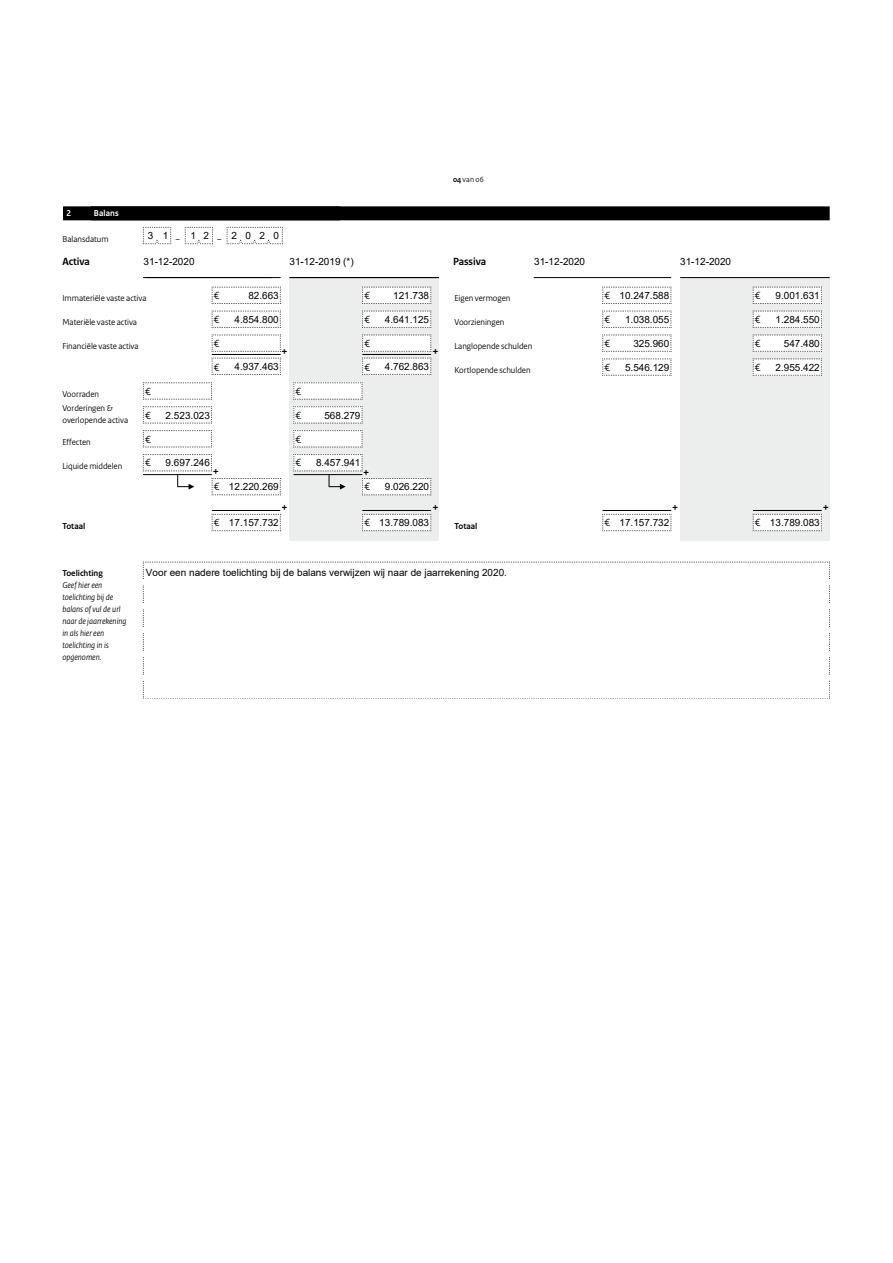
<style>
.page{position:relative;width:893px;height:1263px;background:#fff}
.page>*{position:absolute;margin:0;border:0;box-sizing:border-box;transform-origin:0 0}
.t1{font:700 12px "Rijksoverheid Sans Heading";color:#000}
.t2{font:10.95px/23.9px "Rijksoverheid Sans Heading";color:#000;text-align:justify}
.t3{font:700 10.95px "Rijksoverheid Sans Heading";color:#000}
.t4{font:9.9px "Arial";color:#000}
.t5{font:9px/14.4px "Rijksoverheid Sans Heading";color:#000}
.t6{font:italic 9px/12px "Rijksoverheid Sans Heading";color:#000}
.t7{font:700 9px "Rijksoverheid Sans Heading";color:#000}
.t8{font:700 9px "Rijksoverheid Sans Heading";letter-spacing:.01em;color:#fff}
.t9{font:7.95px "Rijksoverheid Sans Heading";color:#000}
.s1{font-weight:700}
</style>
<div class="page">
<div style="left:290px;top:277px;width:149px;height:263px;background:#eceded"></div>
<hr style="left:143px;top:277px;width:138px;height:1px;background:#000">
<div style="left:680px;top:277px;width:150px;height:263px;background:#eceded"></div>
<hr style="left:680px;top:277px;width:150px;height:1px;background:#000">
<hr style="left:534px;top:277px;width:137px;height:1px;background:#000">
<svg style="left:143px;top:227px;width:28px;height:17px"></svg>
<svg style="left:185px;top:227px;width:28px;height:17px"></svg>
<svg style="left:226px;top:227px;width:57px;height:17px"></svg>
<svg style="left:602px;top:310px;width:70px;height:18px"></svg>
<svg style="left:753px;top:310px;width:69px;height:18px"></svg>
<svg style="left:602px;top:287px;width:70px;height:17px"></svg>
<svg style="left:753px;top:287px;width:69px;height:17px"></svg>
<svg style="left:602px;top:334px;width:70px;height:18px"></svg>
<svg style="left:753px;top:334px;width:69px;height:18px"></svg>
<svg style="left:602px;top:358px;width:70px;height:18px"></svg>
<svg style="left:753px;top:358px;width:69px;height:18px"></svg>
<svg style="left:602px;top:514px;width:70px;height:17px"></svg>
<svg style="left:753px;top:514px;width:69px;height:17px"></svg>
<svg style="left:212px;top:287px;width:69px;height:17px"></svg>
<svg style="left:212px;top:310px;width:69px;height:18px"></svg>
<svg style="left:143px;top:406px;width:69px;height:18px"></svg>
<svg style="left:143px;top:430px;width:69px;height:18px"></svg>
<svg style="left:143px;top:382px;width:69px;height:18px"></svg>
<svg style="left:212px;top:334px;width:69px;height:41px"></svg>
<svg style="left:212px;top:514px;width:69px;height:17px"></svg>
<svg style="left:362px;top:287px;width:69px;height:17px"></svg>
<svg style="left:362px;top:310px;width:69px;height:18px"></svg>
<svg style="left:293px;top:406px;width:70px;height:18px"></svg>
<svg style="left:293px;top:430px;width:70px;height:18px"></svg>
<svg style="left:293px;top:382px;width:70px;height:18px"></svg>
<svg style="left:362px;top:334px;width:69px;height:41px"></svg>
<svg style="left:362px;top:514px;width:69px;height:17px"></svg>
<svg style="left:143px;top:561px;width:687px;height:18px"></svg>
<svg style="left:143px;top:681px;width:687px;height:18px"></svg>
<div style="left:91px;top:206px;width:739px;height:14px;background:#000"></div>
<div style="left:63px;top:206px;width:277px;height:14px;background:#000"></div>
<hr style="left:290px;top:277px;width:149px;height:1px;background:#000">
<hr style="left:602px;top:510px;width:69px;height:1px;background:#000">
<hr style="left:753px;top:510px;width:69px;height:1px;background:#000">
<hr style="left:212px;top:354px;width:69px;height:1px;background:#000">
<hr style="left:212px;top:510px;width:68px;height:1px;background:#000">
<hr style="left:362px;top:354px;width:69px;height:1px;background:#000">
<hr style="left:362px;top:510px;width:69px;height:1px;background:#000">
<svg style="left:143px;top:454px;width:138px;height:41px"></svg>
<svg style="left:293px;top:454px;width:138px;height:41px"></svg>
<div style="left:144px;top:563px;width:685px;height:134px;background:#fff"></div>
<p class="t8" style="left:66px;top:208px;width:6px">2</p>
<p class="t8" style="left:94px;top:208px;width:26px">Balans</p>
<p class="t5" style="left:62px;top:231px;width:48px">Balansdatum</p>
<p class="t4" style="left:148px;top:229px;width:22px">3 1</p>
<p class="t4" style="left:191px;top:229px;width:20px">1 2</p>
<p class="t4" style="left:231px;top:229px;width:49px">2020</p>
<p class="t5" style="left:175px;top:231px;width:6px">–</p>
<p class="t5" style="left:217px;top:231px;width:6px">–</p>
<p class="t9" style="left:453px;top:175px;width:32px"><span class="s1">04</span> van 06</p>
<p class="t3" style="left:62px;top:256px;width:29px">Activa</p>
<p class="t3" style="left:453px;top:256px;width:35px">Passiva</p>
<p class="t4" style="left:144px;top:255px;width:52px">31-12-2020</p>
<p class="t4" style="left:290px;top:255px;width:66px">31-12-2019 (*)</p>
<p class="t4" style="left:534px;top:255px;width:52px">31-12-2020</p>
<p class="t4" style="left:680px;top:255px;width:52px">31-12-2020</p>
<p class="t5" style="left:62px;top:291px;width:86px">Immateriële vaste activa</p>
<p class="t5" style="left:62px;top:315px;width:76px">Materiële vaste activa</p>
<p class="t5" style="left:62px;top:339px;width:78px">Financiële vaste activa</p>
<p class="t2" style="left:214px;top:284px;width:7px">€</p>
<p class="t2" style="left:214px;top:308px;width:7px">€</p>
<p class="t2" style="left:214px;top:332px;width:7px">€</p>
<p class="t2" style="left:214px;top:355px;width:7px">€</p>
<p class="t4" style="left:248px;top:289px;width:32px">82.663</p>
<p class="t4" style="left:234px;top:313px;width:46px">4.854.800</p>
<p class="t1" style="left:282px;top:344px;width:8px">+</p>
<p class="t4" style="left:234px;top:360px;width:46px">4.937.463</p>
<p class="t2" style="left:365px;top:284px;width:7px">€</p>
<p class="t2" style="left:365px;top:308px;width:7px">€</p>
<p class="t2" style="left:365px;top:332px;width:7px">€</p>
<p class="t2" style="left:365px;top:355px;width:7px">€</p>
<p class="t4" style="left:393px;top:289px;width:38px">121.738</p>
<p class="t4" style="left:385px;top:313px;width:46px">4.641.125</p>
<p class="t1" style="left:432px;top:344px;width:8px">+</p>
<p class="t4" style="left:385px;top:360px;width:46px">4.762.863</p>
<p class="t5" style="left:454px;top:291px;width:58px">Eigen vermogen</p>
<p class="t5" style="left:454px;top:315px;width:51px">Voorzieningen</p>
<p class="t5" style="left:454px;top:339px;width:79px">Langlopende schulden</p>
<p class="t5" style="left:454px;top:363px;width:78px">Kortlopende schulden</p>
<p class="t5" style="left:62px;top:387px;width:52px">Voorraden<br>Vorderingen &amp;</p>
<p class="t5" style="left:62px;top:413px;width:67px">overlopende activa</p>
<p class="t5" style="left:62px;top:435px;width:30px">Effecten</p>
<p class="t5" style="left:62px;top:459px;width:61px">Liquide middelen</p>
<p class="t2" style="left:145px;top:379px;width:7px">€</p>
<p class="t2" style="left:145px;top:403px;width:7px">€</p>
<p class="t2" style="left:145px;top:427px;width:7px">€</p>
<p class="t2" style="left:145px;top:451px;width:7px">€</p>
<p class="t4" style="left:166px;top:408px;width:46px">2.523.023</p>
<p class="t4" style="left:166px;top:456px;width:46px">9.697.246</p>
<p class="t1" style="left:213px;top:464px;width:8px">+</p>
<p class="t2" style="left:296px;top:379px;width:7px">€</p>
<p class="t2" style="left:296px;top:403px;width:7px">€</p>
<p class="t2" style="left:296px;top:427px;width:7px">€</p>
<p class="t2" style="left:296px;top:451px;width:7px">€</p>
<p class="t4" style="left:324px;top:408px;width:38px">568.279</p>
<p class="t4" style="left:316px;top:456px;width:46px">8.457.941</p>
<p class="t1" style="left:363px;top:465px;width:8px">+</p>
<p class="t7" style="left:62px;top:520px;width:24px">Totaal</p>
<p class="t2" style="left:214px;top:475px;width:7px">€</p>
<p class="t2" style="left:214px;top:511px;width:7px">€</p>
<p class="t4" style="left:229px;top:480px;width:51px">12.220.269</p>
<p class="t4" style="left:229px;top:516px;width:51px">17.157.732</p>
<p class="t1" style="left:282px;top:500px;width:8px">+</p>
<p class="t2" style="left:365px;top:475px;width:7px">€</p>
<p class="t2" style="left:365px;top:511px;width:7px">€</p>
<p class="t4" style="left:385px;top:480px;width:46px">9.026.220</p>
<p class="t4" style="left:379px;top:516px;width:51px">13.789.083</p>
<p class="t1" style="left:432px;top:500px;width:8px">+</p>
<p class="t7" style="left:454px;top:520px;width:24px">Totaal</p>
<p class="t7" style="left:62px;top:568px;width:42px">Toelichting</p>
<p class="t6" style="left:62px;top:579px;width:66px">Geef hier een toelichting bij de balans of vul de url naar de jaarrekening in als hier een toelichting in is opgenomen.</p>
<p class="t4" style="left:146px;top:566px;width:363px">Voor een nadere toelichting bij de balans verwijzen wij naar de jaarrekening 2020.</p>
<p class="t2" style="left:604px;top:284px;width:7px">€ € € €</p>
<p class="t2" style="left:755px;top:284px;width:7px">€ € € €</p>
<p class="t4" style="left:619px;top:289px;width:51px">10.247.588</p>
<p class="t4" style="left:775px;top:289px;width:46px">9.001.631</p>
<p class="t4" style="left:625px;top:313px;width:46px">1.038.055</p>
<p class="t4" style="left:775px;top:313px;width:46px">1.284.550</p>
<p class="t4" style="left:633px;top:337px;width:38px">325.960</p>
<p class="t4" style="left:784px;top:337px;width:38px">547.480</p>
<p class="t4" style="left:625px;top:360px;width:46px">5.546.129</p>
<p class="t4" style="left:775px;top:360px;width:46px">2.955.422</p>
<p class="t2" style="left:604px;top:511px;width:7px">€</p>
<p class="t1" style="left:672px;top:500px;width:8px">+</p>
<p class="t1" style="left:823px;top:500px;width:8px">+</p>
<p class="t2" style="left:755px;top:511px;width:7px">€</p>
<p class="t4" style="left:619px;top:516px;width:51px">17.157.732</p>
<p class="t4" style="left:770px;top:516px;width:51px">13.789.083</p>
</div>
